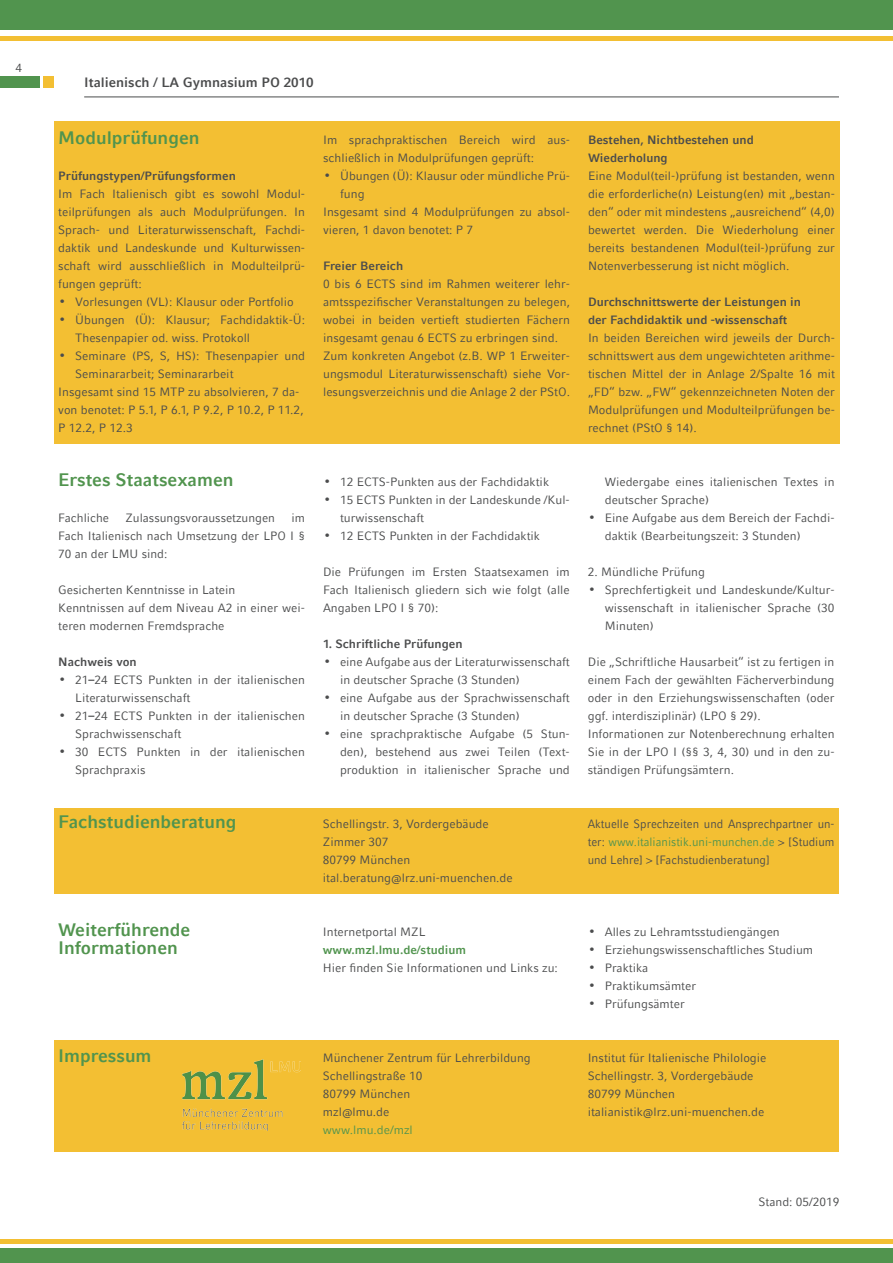
<style>
.page{position:relative;width:893px;height:1263px;background:#fff}
.page>*{position:absolute;margin:0;border:0;box-sizing:border-box;transform-origin:0 0}
.t1{font:700 18px/18px "LMU Compatil Fact";color:#51944e}
.t2{font:700 13.5px "LMU Compatil Fact";color:#4b4c4d}
.t3{font:12px/18px "LMU Compatil Fact";color:#4b4c4d}
.t4{font:700 12px/18px "LMU Compatil Fact";color:#4b4c4d}
.t5{font:12px/18px "LMU Compatil Fact";color:#4b4c4d;text-align:justify;scale:.94 1}
.t6{font:700 12px "LMU Compatil Fact";color:#51944e}
.t7{font:12px "LMU Compatil Fact";color:#51944e}
.s1{font-size:15px}
.s2{font-weight:700}
.s3{color:#51944e}
</style>
<div class="page">
<div style="left:54px;top:808px;width:785px;height:86px;background:#f3bf33"></div>
<hr style="left:84px;top:97px;width:755px;height:1px;background:#4b4c4d">
<div style="left:0;top:76px;width:39px;height:12px;background:#51944e"></div>
<div style="left:43px;top:76px;width:11px;height:12px;background:#f3bf33"></div>
<div style="left:0;top:0;width:893px;height:30px;background:#51944e"></div>
<hr style="left:0;top:36px;width:893px;height:4px;background:#f3bf33">
<div style="left:54px;top:121px;width:785px;height:322px;background:#f3bf33"></div>
<div style="left:0;top:1248px;width:893px;height:15px;background:#51944e"></div>
<div style="left:0;top:1239px;width:893px;height:5px;background:#f3bf33"></div>
<div style="left:54px;top:1041px;width:785px;height:111px;background:#f3bf33"></div>
<img style="left:182px;top:1060px;width:119px;height:71px">
<p class="t3" style="left:16px;top:59px;width:8px">4</p>
<p class="t2" style="left:84px;top:74px;width:231px">Italienisch / LA Gymnasium PO 2010</p>
<h1 class="t1" style="left:58px;top:129px;width:143px">Modulprüfungen</h1>
<p class="t4" style="left:58px;top:167px;width:179px">Prüfungstypen/Prüfungsformen</p>
<p class="t3" style="left:58px;top:185px;width:248px;text-align:justify">Im Fach Italienisch gibt es sowohl Modul&shy;teilprüfungen als auch Modulprüfungen. In Sprach- und Literaturwissenschaft, Fachdi&shy;daktik und Landeskunde und Kulturwissen&shy;schaft wird ausschließlich in Modulteilprü&shy;fungen geprüft:</p>
<p class="t3" style="left:58px;top:293px;width:237px"><span class="s1">•</span> Vorlesungen (VL): Klausur oder Portfolio</p>
<p class="t3" style="left:75px;top:311px;width:231px;text-indent:-17px"><span class="s1">•</span> Übungen (Ü): Klausur; Fachdidaktik-Ü:<br>Thesenpapier od. wiss. Protokoll</p>
<p class="t3" style="left:58px;top:347px;width:248px"><span class="s1">•</span> Seminare (PS, S, HS): Thesenpapier und</p>
<p class="t3" style="left:75px;top:365px;width:160px">Seminararbeit; Seminararbeit</p>
<p class="t3" style="left:58px;top:383px;width:243px">Insgesamt sind 15 MTP zu absolvieren, 7 da-</p>
<p class="t3" style="left:58px;top:401px;width:247px">von benotet: P 5.1, P 6.1, P 9.2, P 10.2, P 11.2,</p>
<p class="t3" style="left:58px;top:419px;width:76px">P 12.2, P 12.3</p>
<h1 class="t1" style="left:58px;top:471px;width:177px">Erstes Staatsexamen</h1>
<p class="t3" style="left:58px;top:509px;width:52px">Fachliche</p>
<p class="t3" style="left:126px;top:509px;width:151px">Zulassungsvoraussetzungen</p>
<p class="t3" style="left:58px;top:509px;width:248px;text-align:justify;text-indent:233px">im Fach Italienisch nach Umsetzung der LPO I § 70 an der LMU sind:</p>
<p class="t3" style="left:58px;top:581px;width:248px">Gesicherten Kenntnisse in Latein<br>Kenntnissen auf dem Niveau A2 in einer wei&shy;teren modernen Fremdsprache</p>
<p class="t4" style="left:58px;top:653px;width:80px">Nachweis von</p>
<p class="t3" style="left:75px;top:671px;width:231px;text-indent:-17px"><span class="s1">•</span> 21<span class="s2">–</span>24 ECTS Punkten in der italienischen<br>Literaturwissenschaft</p>
<p class="t3" style="left:75px;top:707px;width:231px;text-indent:-17px"><span class="s1">•</span> 21<span class="s2">–</span>24 ECTS Punkten in der italienischen<br>Sprachwissenschaft</p>
<p class="t3" style="left:75px;top:743px;width:231px;text-indent:-17px"><span class="s1">•</span> 30 ECTS Punkten in der italienischen<br>Sprachpraxis</p>
<p class="t3" style="left:323px;top:131px;width:248px">Im sprachpraktischen Bereich wird aus&shy;schließlich in Modulprüfungen geprüft:</p>
<p class="t3" style="left:323px;top:167px;width:248px"><span class="s1">•</span> Übungen (Ü): Klausur oder mündliche Prü-</p>
<p class="t3" style="left:340px;top:185px;width:26px">fung</p>
<p class="t3" style="left:323px;top:203px;width:248px">Insgesamt sind 4 Modulprüfungen zu absol-</p>
<p class="t3" style="left:323px;top:221px;width:152px">vieren, 1 davon benotet: P 7</p>
<p class="t4" style="left:323px;top:257px;width:82px">Freier Bereich</p>
<p class="t3" style="left:323px;top:275px;width:248px">0 bis 6 ECTS sind im Rahmen weiterer lehr&shy;amtsspezifischer Veranstaltungen zu belegen, wobei in beiden vertieft studierten Fächern insgesamt genau 6 ECTS zu erbringen sind.<br>Zum konkreten Angebot (z.B. WP 1 Erweiter&shy;ungsmodul Literaturwissenschaft) siehe Vor&shy;lesungsverzeichnis und die Anlage 2 der PStO.</p>
<p class="t3" style="left:323px;top:473px;width:228px"><span class="s1">•</span> 12 ECTS-Punkten aus der Fachdidaktik</p>
<p class="t3" style="left:340px;top:491px;width:231px;text-indent:-17px"><span class="s1">•</span> 15 ECTS Punkten in der Landeskunde /Kul&shy;turwissenschaft</p>
<p class="t3" style="left:323px;top:527px;width:219px"><span class="s1">•</span> 12 ECTS Punkten in der Fachdidaktik</p>
<p class="t3" style="left:323px;top:563px;width:248px;text-align:justify">Die Prüfungen im Ersten Staatsexamen im Fach Italienisch gliedern sich wie folgt (alle Angaben LPO I § 70):</p>
<p class="t4" style="left:323px;top:635px;width:141px">1. Schriftliche Prüfungen</p>
<p class="t3" style="left:340px;top:653px;width:231px;text-indent:-17px"><span class="s1">•</span> eine Aufgabe aus der Literaturwissenschaft in deutscher Sprache (3 Stunden)</p>
<p class="t3" style="left:340px;top:689px;width:231px;text-indent:-17px"><span class="s1">•</span> eine Aufgabe aus der Sprachwissenschaft in deutscher Sprache (3 Stunden)</p>
<p class="t3" style="left:340px;top:725px;width:231px;text-align:justify;text-indent:-17px"><span class="s1">•</span> eine sprachpraktische Aufgabe (5 Stun&shy;den), bestehend aus zwei Teilen (Text&shy;produktion in italienischer Sprache und</p>
<p class="t4" style="left:588px;top:131px;width:167px">Bestehen, Nichtbestehen und<br>Wiederholung</p>
<p class="t3" style="left:588px;top:167px;width:248px;text-align:justify">Eine Modul(teil-)prüfung ist bestanden, wenn die erforderliche(n) Leistung(en) mit „bestan&shy;den“ oder mit mindestens „ausreichend“ (4,0) bewertet werden. Die Wiederholung einer bereits bestandenen Modul(teil-)prüfung zur Notenverbesserung ist nicht möglich.</p>
<p class="t4" style="left:588px;top:293px;width:215px">Durchschnittswerte der Leistungen in der Fachdidaktik und -wissenschaft</p>
<p class="t3" style="left:588px;top:329px;width:248px;text-align:justify">In beiden Bereichen wird jeweils der Durch&shy;schnittswert aus dem ungewichteten arithme&shy;tischen Mittel der in Anlage 2/Spalte 16 mit „FD“ bzw. „FW“ gekennzeichneten Noten der Modulprüfungen und Modulteilprüfungen be&shy;rechnet (PStO § 14).</p>
<p class="t3" style="left:605px;top:473px;width:231px">Wiedergabe eines italienischen Textes in deutscher Sprache)</p>
<p class="t3" style="left:605px;top:509px;width:231px;text-indent:-17px"><span class="s1">•</span> Eine Aufgabe aus dem Bereich der Fachdi&shy;daktik (Bearbeitungszeit: 3 Stunden)</p>
<p class="t3" style="left:588px;top:563px;width:119px">2. Mündliche Prüfung</p>
<p class="t3" style="left:605px;top:581px;width:231px;text-align:justify;text-indent:-17px"><span class="s1">•</span> Sprechfertigkeit und Landeskunde/Kultur&shy;wissenschaft in italienischer Sprache (30<br>Minuten)</p>
<p class="t3" style="left:588px;top:653px;width:248px">Die „Schriftliche Hausarbeit“ ist zu fertigen in einem Fach der gewählten Fächerverbindung oder in den Erziehungswissenschaften (oder ggf. interdisziplinär) (LPO § 29).<br>Informationen zur Notenberechnung erhalten Sie in der LPO I (§§ 3, 4, 30) und in den zu&shy;ständigen Prüfungsämtern.</p>
<h1 class="t1" style="left:58px;top:813px;width:180px">Fachstudienberatung</h1>
<p class="t3" style="left:323px;top:815px;width:191px">Schellingstr. 3, Vordergebäude<br>Zimmer 307<br>80799 München ital.beratung@lrz.uni-muenchen.de</p>
<p class="t5" style="left:588px;top:815px;width:264px">Aktuelle Sprechzeiten und Ansprechpartner un&shy;ter: <span class="s3">www.italianistik.uni-munchen.de</span> &gt; [Studium und Lehre] &gt; [Fachstudienberatung]</p>
<h1 class="t1" style="left:58px;top:921px;width:134px">Weiterführende<br>Informationen</h1>
<p class="t3" style="left:323px;top:923px;width:104px">Internetportal MZL</p>
<p class="t6" style="left:323px;top:943px;width:145px">www.mzl.lmu.de/studium</p>
<p class="t3" style="left:323px;top:959px;width:237px">Hier finden Sie Informationen und Links zu:</p>
<h1 class="t1" style="left:58px;top:1047px;width:95px">Impressum</h1>
<p class="t3" style="left:323px;top:1049px;width:209px">Münchener Zentrum für Lehrerbildung<br>Schellingstraße 10<br>80799 München<br>mzl@lmu.de</p>
<p class="t7" style="left:323px;top:1123px;width:91px">www.lmu.de/mzl</p>
<p class="t3" style="left:588px;top:923px;width:194px"><span class="s1">•</span> Alles zu Lehramtsstudiengängen</p>
<p class="t3" style="left:588px;top:941px;width:227px"><span class="s1">•</span> Erziehungswissenschaftliches Studium</p>
<p class="t3" style="left:588px;top:959px;width:62px"><span class="s1">•</span> Praktika</p>
<p class="t3" style="left:588px;top:977px;width:110px"><span class="s1">•</span> Praktikumsämter</p>
<p class="t3" style="left:588px;top:995px;width:99px"><span class="s1">•</span> Prüfungsämter</p>
<p class="t3" style="left:588px;top:1049px;width:180px">Institut für Italienische Philologie<br>Schellingstr. 3, Vordergebäude<br>80799 München italianistik@lrz.uni-muenchen.de</p>
<p class="t3" style="left:758px;top:1193px;width:83px">Stand: 05/2019</p>
</div>
